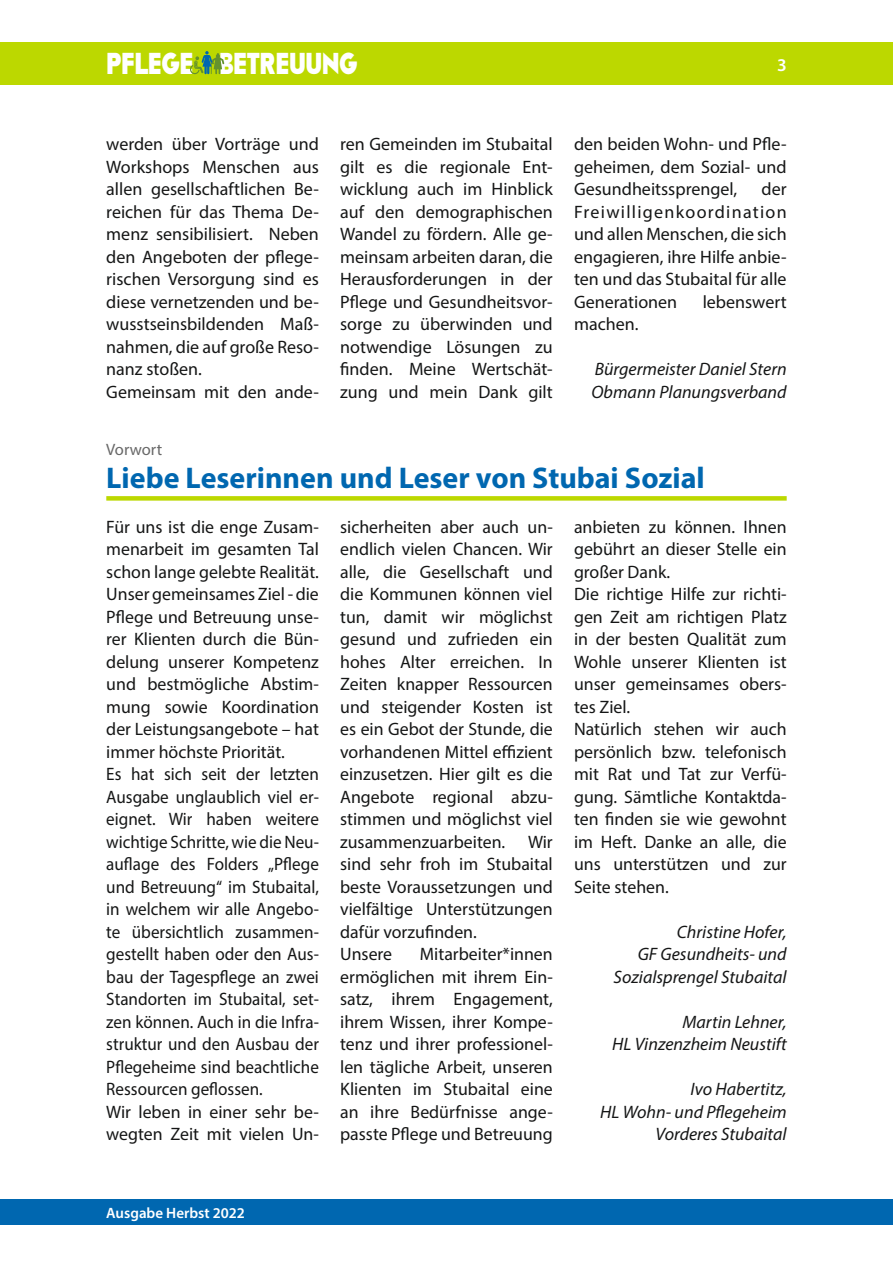
<style>
.page{position:relative;width:893px;height:1263px;background:#fff}
.page>*{position:absolute;margin:0;border:0;box-sizing:border-box;transform-origin:0 0}
.t1{font:900 30.15px "RAINFALL";letter-spacing:-.02em;color:#fff;scale:.8 1}
.t2{font:700 30px "Myriad Pro";color:#0067b0}
.t3{font:18px/22.5px "Myriad Pro";color:#151616;text-align:justify}
.t4{font:italic 18px/22.5px "Myriad Pro";color:#151616;text-align:right}
.t5{font:600 18px "Myriad Pro";color:#fff}
.t6{font:16.5px "Myriad Pro";color:#686868}
.t7{font:600 15px "Myriad Pro";color:#fff}
</style>
<div class="page">
<div style="left:0;top:1199px;width:893px;height:26px;background:#0067b0"></div>
<div style="left:0;top:43px;width:893px;height:42px;background:#bcd800"></div>
<svg style="left:190px;top:51px;width:34px;height:23px"></svg>
<div style="left:106px;top:496px;width:681px;height:5px;background:#bcd800"></div>
<h1 class="t1" style="left:106px;top:53px;width:316px">PFLEGE BETREUUNG</h1>
<p class="t5" style="left:777px;top:53px;width:11px">3</p>
<p class="t3" style="left:106px;top:132px;width:214px;text-align:left">werden über Vorträge und<br>Workshops Menschen aus allen gesellschaftlichen Be&shy;reichen für das Thema De&shy;menz sensibilisiert. Neben den Angeboten der pflege&shy;rischen Versorgung sind es diese vernetzenden und be&shy;wusstseinsbildenden Maß&shy;nahmen, die auf große Reso&shy;nanz stoßen.<br>Gemeinsam mit den ande-</p>
<p class="t3" style="left:340px;top:132px;width:214px">ren Gemeinden im Stubaital gilt es die regionale Ent&shy;wicklung auch im Hinblick auf den demographischen Wandel zu fördern. Alle ge&shy;meinsam arbeiten daran, die Herausforderungen in der Pflege und Gesundheitsvor&shy;sorge zu überwinden und notwendige Lösungen zu finden. Meine Wertschät&shy;zung und mein Dank gilt</p>
<p class="t3" style="left:574px;top:132px;width:214px">den beiden Wohn- und Pfle&shy;geheimen, dem Sozial- und Gesundheitssprengel,</p>
<p class="t3" style="left:574px;top:177px;width:214px;text-indent:188px">der Freiwilligenkoordination und allen Menschen, die sich engagieren, ihre Hilfe anbie&shy;ten und das Stubaital für alle Generationen</p>
<p class="t3" style="left:703px;top:290px;width:86px">lebenswert</p>
<p class="t3" style="left:574px;top:312px;width:66px">machen.</p>
<p class="t4" style="left:591px;top:357px;width:197px;text-align:left">Bürgermeister Daniel Stern<br>Obmann Planungsverband</p>
<p class="t6" style="left:106px;top:439px;width:57px">Vorwort</p>
<h2 class="t2" style="left:106px;top:458px;width:600px">Liebe Leserinnen und Leser von Stubai Sozial</h2>
<p class="t3" style="left:106px;top:515px;width:214px;text-align:left">Für uns ist die enge Zusam&shy;menarbeit im gesamten Tal schon lange gelebte Realität.<br>Unser gemeinsames Ziel - die<br>Pflege und Betreuung unse&shy;rer Klienten durch die Bün&shy;delung unserer Kompetenz und bestmögliche Abstim&shy;mung sowie Koordination der Leistungsangebote – hat immer höchste Priorität.<br>Es hat sich seit der letzten<br>Ausgabe unglaublich viel er&shy;eignet. Wir haben weitere wichtige Schritte, wie die Neu&shy;auflage des Folders „Pflege und Betreuung“ im Stubaital, in welchem wir alle Angebo&shy;te übersichtlich zusammen&shy;gestellt haben oder den Aus&shy;bau der Tagespflege an zwei<br>Standorten im Stubaital, set&shy;zen können. Auch in die Infra&shy;struktur und den Ausbau der<br>Pflegeheime sind beachtliche<br>Ressourcen geflossen.<br>Wir leben in einer sehr be&shy;wegten Zeit mit vielen Un-</p>
<p class="t3" style="left:340px;top:515px;width:214px">sicherheiten aber auch un&shy;endlich vielen Chancen. Wir alle, die Gesellschaft und die Kommunen können viel tun, damit wir möglichst gesund und zufrieden ein hohes Alter erreichen. In Zeiten knapper Ressourcen und steigender Kosten ist es ein Gebot der Stunde, die vorhandenen Mittel effizient einzusetzen. Hier gilt es die Angebote regional abzu&shy;stimmen und möglichst viel zusammenzuarbeiten.</p>
<p class="t3" style="left:574px;top:515px;width:214px;text-align:left">anbieten zu können. Ihnen gebührt an dieser Stelle ein großer Dank.<br>Die richtige Hilfe zur richti&shy;gen Zeit am richtigen Platz in der besten Qualität zum<br>Wohle unserer Klienten ist unser gemeinsames obers&shy;tes Ziel.<br>Natürlich stehen wir auch persönlich bzw. telefonisch mit Rat und Tat zur Verfü&shy;gung. Sämtliche Kontaktda&shy;ten finden sie wie gewohnt im Heft. Danke an alle, die uns unterstützen und zur<br>Seite stehen.</p>
<p class="t4" style="left:614px;top:920px;width:175px">Christine Hofer,<br>GF Gesundheits- und<br>Sozialsprengel Stubaital</p>
<p class="t4" style="left:612px;top:1010px;width:176px">Martin Lehner,<br>HL Vinzenzheim Neustift</p>
<p class="t4" style="left:600px;top:1077px;width:188px">Ivo Habertitz,<br>HL Wohn- und Pflegeheim<br>Vorderes Stubaital</p>
<p class="t3" style="left:340px;top:830px;width:214px;text-align:left;text-indent:188px">Wir sind sehr froh im Stubaital beste Voraussetzungen und vielfältige Unterstützungen dafür vorzufinden.<br>Unsere</p>
<p class="t3" style="left:340px;top:942px;width:214px;text-indent:80px">Mitarbeiter*innen ermöglichen mit ihrem Ein&shy;satz, ihrem Engagement, ihrem Wissen, ihrer Kompe&shy;tenz und ihrer professionel&shy;len tägliche Arbeit, unseren Klienten im Stubaital eine an ihre Bedürfnisse ange&shy;passte Pflege und Betreuung</p>
<p class="t7" style="left:106px;top:1203px;width:140px">Ausgabe Herbst 2022</p>
</div>
